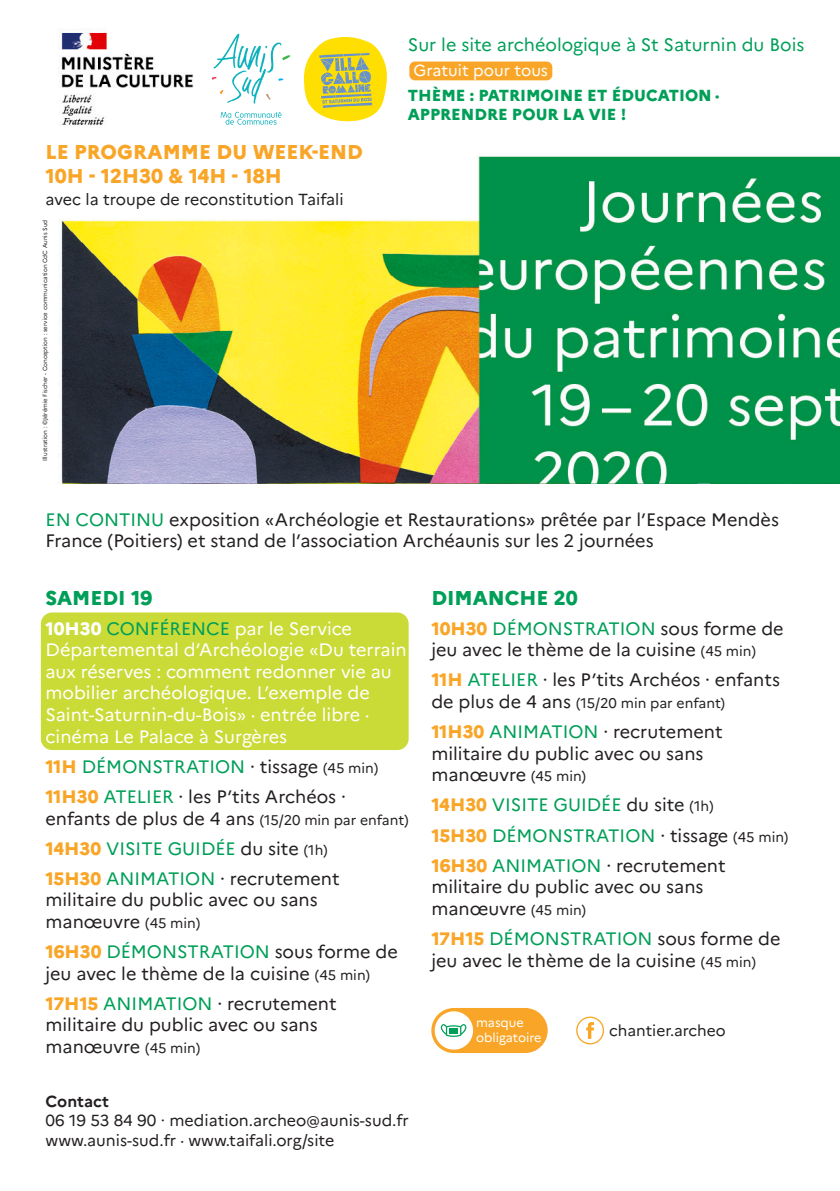
<style>
.page{position:relative;width:840px;height:1191px;background:#fff}
.page>*{position:absolute;margin:0;border:0;box-sizing:border-box;transform-origin:0 0}
.t1{font:800 20px/24px "Marianne";color:#f9a628}
.t2{font:800 20px "Marianne";color:#009f58}
.t3{font:18px/21.6px "Marianne";color:#231f20}
.t4{font:18px/21.6px "Marianne";color:#fff}
.t5{font:18px "Marianne";color:#009f58}
.t6{font:16px "Marianne";color:#231f20}
.t7{font:800 16px/19.2px "Marianne";color:#009f58}
.t8{font:16px "Marianne";color:#fff}
.t9{font:700 16px "Marianne";color:#231f20}
.t10{font:15.4px "Marianne";color:#231f20}
.t11{font:14px "Marianne";color:#231f20}
.t12{font:12.6px "Marianne";color:#fff}
.t13{font:6px "Marianne";color:#231f20}
.s1{color:#009f58}
.s2{font-weight:800}
.s3{font-weight:800;color:#f9a628}
.s4{color:#231f20}
.s5{font-size:14px;color:#231f20}
.s6{font-size:14px}
.s7{font-size:18px}
</style>
<div class="page">
<div style="left:41px;top:612px;width:367px;height:138px;background:#cadb37;border-radius:11px"></div>
<img style="left:58px;top:28px;width:781px;height:455px">
<svg style="left:212px;top:34px;width:78px;height:70px"></svg>
<svg style="left:220px;top:112px;width:61px;height:13px"></svg>
<svg style="left:302px;top:34px;width:85px;height:91px"></svg>
<div style="left:409px;top:61px;width:143px;height:19px;background:#f9a628;border-radius:6px"></div>
<div style="left:431px;top:1008px;width:116px;height:45px;background:#f9a628;border-radius:23px"></div>
<div style="left:434px;top:1011px;width:39px;height:38px;background:#fff;border-radius:50%"></div>
<svg style="left:440px;top:1024px;width:26px;height:13px"></svg>
<div style="left:576px;top:1016px;width:27px;height:28px;border:1px solid #f9a628;border-radius:50%"></div>
<svg style="left:586px;top:1022px;width:7px;height:17px"></svg>
<p class="t1" style="left:46px;top:139px;width:319px">LE PROGRAMME DU WEEK-END<br>10H - 12H30 &amp; 14H - 18H</p>
<p class="t6" style="left:46px;top:189px;width:299px">avec la troupe de reconstitution Taifali</p>
<p class="t13" style="left:41px;top:461px;width:243px;rotate:-90deg">Illustration : ©Jérémie Fischer - Conception : service communication CdC Aunis Sud</p>
<p class="t5" style="left:407px;top:34px;width:397px">Sur le site archéologique à St Saturnin du Bois</p>
<p class="t8" style="left:413px;top:61px;width:136px">Gratuit pour tous</p>
<p class="t7" style="left:407px;top:86px;width:313px">THÈME : PATRIMOINE ET ÉDUCATION ·<br>APPRENDRE POUR LA VIE !</p>
<p class="t3" style="left:46px;top:508px;width:734px"><span class="s1">EN CONTINU</span> exposition «Archéologie et Restaurations» prêtée par l’Espace Mendès<br>France (Poitiers) et stand de l’association Archéaunis sur les 2 journées</p>
<p class="t2" style="left:45px;top:585px;width:108px">SAMEDI 19</p>
<p class="t4" style="left:45px;top:617px;width:362px"><span class="s2">10H30</span> <span class="s1">CONFÉRENCE</span> par le Service Départemental d’Archéologie «Du terrain aux réserves : comment redonner vie au mobilier archéologique. L’exemple de Saint-Saturnin-du-Bois» · entrée libre · cinéma Le Palace à Surgères</p>
<p class="t5" style="left:45px;top:755px;width:334px"><span class="s3">11H</span> DÉMONSTRATION <span class="s4">· tissage</span> <span class="s5">(45 min)</span></p>
<p class="t3" style="left:45px;top:785px;width:364px"><span class="s3">11H30</span> <span class="s1">ATELIER</span> · les P’tits Archéos · enfants de plus de 4 ans <span class="s6">(15/20 min par enfant)</span></p>
<p class="t5" style="left:45px;top:837px;width:283px"><span class="s3">14H30</span> VISITE GUIDÉE <span class="s4">du site</span> <span class="s5">(1h)</span></p>
<p class="t3" style="left:45px;top:867px;width:295px"><span class="s3">15H30</span> <span class="s1">ANIMATION</span> · recrutement militaire du public avec ou sans manœuvre <span class="s6">(45 min)</span></p>
<p class="t3" style="left:45px;top:940px;width:353px"><span class="s3">16H30</span> <span class="s1">DÉMONSTRATION</span> sous forme de jeu avec le thème de la cuisine <span class="s6">(45 min)</span></p>
<p class="t3" style="left:45px;top:992px;width:292px"><span class="s3">17H15</span> <span class="s1">ANIMATION</span> · recrutement militaire du public avec ou sans manœuvre <span class="s6">(45 min)</span></p>
<p class="t9" style="left:46px;top:1091px;width:65px">Contact</p>
<p class="t6" style="left:46px;top:1111px;width:364px">06 19 53 84 90 · mediation.archeo@aunis-sud.fr</p>
<p class="t6" style="left:46px;top:1130px;width:290px">www.aunis-sud.fr · www.taifali.org/site</p>
<p class="t2" style="left:431px;top:585px;width:148px">DIMANCHE 20</p>
<p class="t3" style="left:431px;top:617px;width:353px"><span class="s3">10H30</span> <span class="s1">DÉMONSTRATION</span> sous forme de jeu avec le thème de la cuisine <span class="s6">(45 min)</span></p>
<p class="t3" style="left:431px;top:669px;width:350px"><span class="s3">11H</span> <span class="s1">ATELIER</span> · les P’tits Archéos · enfants</p>
<p class="t11" style="left:431px;top:694px;width:295px"><span class="s7">de plus de 4 ans</span> (15/20 min par enfant)</p>
<p class="t3" style="left:431px;top:721px;width:293px"><span class="s3">11H30</span> <span class="s1">ANIMATION</span> · recrutement militaire du public avec ou sans manœuvre <span class="s6">(45 min)</span></p>
<p class="t5" style="left:431px;top:794px;width:283px"><span class="s3">14H30</span> VISITE GUIDÉE <span class="s4">du site</span> <span class="s5">(1h)</span></p>
<p class="t5" style="left:431px;top:824px;width:358px"><span class="s3">15H30</span> DÉMONSTRATION <span class="s4">· tissage</span> <span class="s5">(45 min)</span></p>
<p class="t3" style="left:431px;top:854px;width:296px"><span class="s3">16H30</span> <span class="s1">ANIMATION</span> · recrutement militaire du public avec ou sans manœuvre <span class="s6">(45 min)</span></p>
<p class="t3" style="left:431px;top:927px;width:350px"><span class="s3">17H15</span> <span class="s1">DÉMONSTRATION</span> sous forme de jeu avec le thème de la cuisine <span class="s6">(45 min)</span></p>
<p class="t12" style="left:476px;top:1014px;width:49px">masque</p>
<p class="t12" style="left:476px;top:1029px;width:67px">obligatoire</p>
<p class="t10" style="left:608px;top:1021px;width:118px">chantier.archeo</p>
</div>
